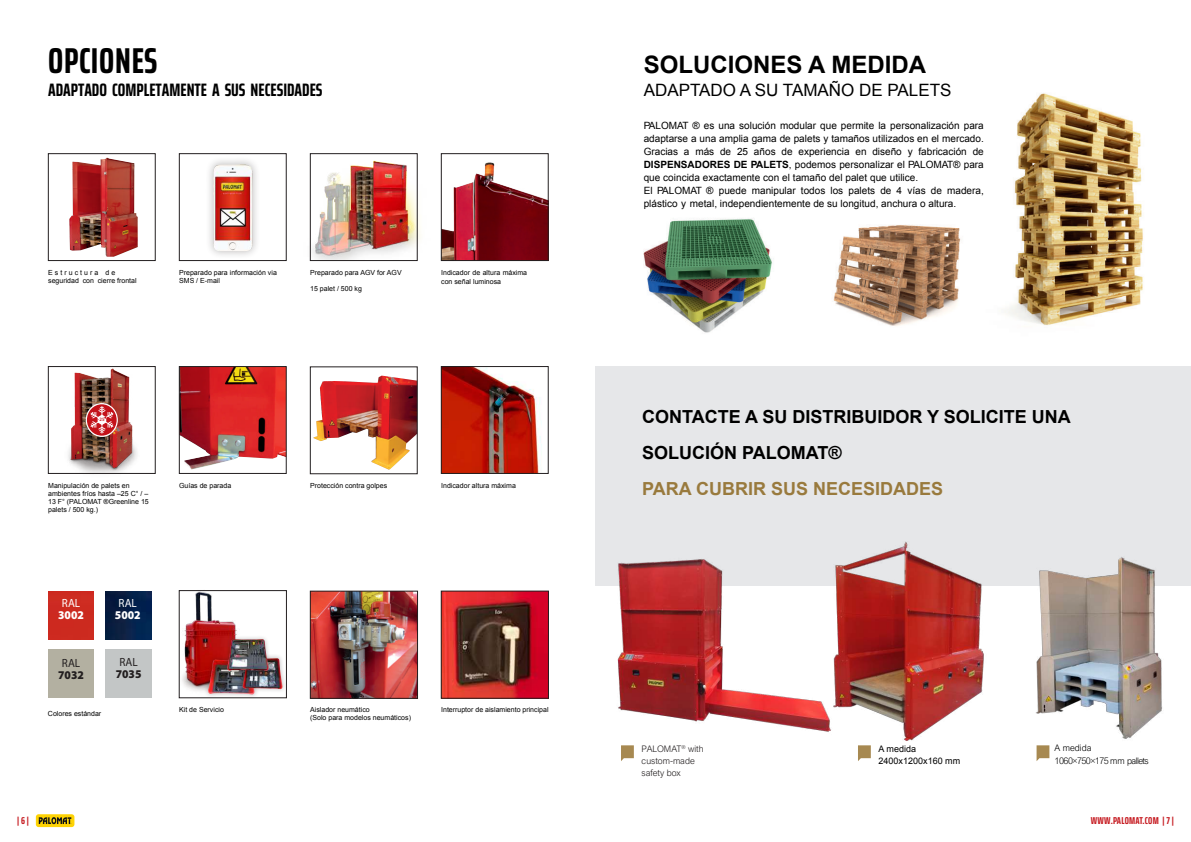
<style>
.page{position:relative;width:1191px;height:842px;background:#fff}
.page>*{position:absolute;margin:0;border:0;box-sizing:border-box;transform-origin:0 0}
.t1{font:700 extra-condensed 36px "Saira";letter-spacing:.02em;color:#000}
.t2{font:700 24px "Arial";color:#000}
.t3{font:700 18px/36px "Arial";color:#000}
.t4{font:700 extra-condensed 18px "Saira";color:#000}
.t5{font:700 18px "Arial";color:#997a3d}
.t6{font:17px "Arial";color:#000}
.t7{font:900 11.9px "Myriad Pro";color:#fff;scale:.95 1}
.t8{font:900 11.9px "Myriad Pro";color:#231f20;scale:.95 1}
.t9{font:11.9px "Myriad Pro";letter-spacing:.005em;color:#fff;scale:.95 1}
.t10{font:11.9px "Myriad Pro";letter-spacing:.005em;color:#231f20;scale:.95 1}
.t11{font:10px/13px "Arial";color:#000}
.t12{font:700 extra-condensed 10px "Saira";letter-spacing:.02em;color:#c61c22}
.t13{font:300 9px/12px "Arial Nova";color:#231f20}
.t14{font:300 9px/12.6px "Arial Nova";color:#000}
.t15{font:9px/12px "Arial";color:#000}
.t16{font:7px/8px "Arial";color:#000}
.t17{font:600 5px "Myriad Pro";color:#c4121a;scale:.95 1}
.s1{font-weight:700}
</style>
<div class="page">
<div style="left:36px;top:814px;width:38px;height:13px;background:#fed304;border-radius:3px"></div>
<svg style="left:39px;top:817px;width:33px;height:7px"></svg>
<img style="left:643px;top:218px;width:129px;height:115px">
<img style="left:1004px;top:93px;width:139px;height:232px">
<img style="left:833px;top:225px;width:128px;height:101px">
<img style="left:69px;top:158px;width:69px;height:99px">
<img style="left:309px;top:157px;width:111px;height:103px">
<img style="left:47px;top:366px;width:105px;height:108px">
<svg style="left:86px;top:403px;width:32px;height:34px"></svg>
<img style="left:178px;top:590px;width:59px;height:108px">
<div style="left:203px;top:655px;width:56px;height:44px;background:#231f20;opacity:.3"></div>
<img style="left:207px;top:660px;width:48px;height:36px">
<div style="left:238px;top:654px;width:49px;height:39px;background:#231f20;opacity:.3"></div>
<img style="left:242px;top:658px;width:40px;height:33px">
<div style="left:223px;top:635px;width:50px;height:40px;background:#231f20;opacity:.3"></div>
<img style="left:227px;top:639px;width:41px;height:33px">
<div style="left:205px;top:156px;width:55px;height:103px;background:#231f20;opacity:.3"></div>
<img style="left:213px;top:164px;width:40px;height:88px">
<img style="left:181px;top:368px;width:103px;height:102px">
<div style="left:179px;top:366px;width:107px;height:108px;border:1px solid #231f20"></div>
<img style="left:313px;top:376px;width:102px;height:94px">
<div style="left:310px;top:367px;width:107px;height:107px;border:1px solid #231f20"></div>
<img style="left:312px;top:593px;width:104px;height:103px">
<div style="left:310px;top:591px;width:108px;height:107px;border:1px solid #231f20"></div>
<img style="left:443px;top:593px;width:103px;height:103px">
<img style="left:443px;top:368px;width:99px;height:104px">
<div style="left:441px;top:366px;width:107px;height:108px;border:1px solid #231f20"></div>
<img style="left:443px;top:162px;width:103px;height:97px">
<div style="left:441px;top:154px;width:107px;height:107px;border:1px solid #231f20"></div>
<div style="left:310px;top:154px;width:107px;height:107px;border:1px solid #231f20"></div>
<div style="left:179px;top:154px;width:107px;height:107px;border:1px solid #231f20"></div>
<div style="left:48px;top:154px;width:107px;height:107px;border:1px solid #231f20"></div>
<div style="left:48px;top:591px;width:46px;height:48px;background:#cd2a1f"></div>
<img style="left:106px;top:591px;width:45px;height:48px">
<svg style="left:1036px;top:745px;width:13px;height:16px"></svg>
<div style="left:595px;top:367px;width:596px;height:219px;background:#e6e7e9"></div>
<img style="left:617px;top:559px;width:209px;height:173px">
<img style="left:1036px;top:557px;width:126px;height:182px">
<svg style="left:858px;top:750px;width:13px;height:11px"></svg>
<svg style="left:621px;top:745px;width:13px;height:16px"></svg>
<img style="left:826px;top:541px;width:158px;height:209px">
<h1 class="t1" style="left:48px;top:32px;width:111px">OPCIONES</h1>
<h3 class="t4" style="left:48px;top:76px;width:276px">ADAPTADO COMPLETAMENTE A SUS NECESIDADES</h3>
<p class="t16" style="left:48px;top:268px;width:90px">Estructura de seguridad con cierre frontal</p>
<p class="t16" style="left:179px;top:268px;width:99px">Preparado para información via<br>SMS / E-mail</p>
<p class="t16" style="left:310px;top:268px;width:93px">Preparado para AGV for AGV</p>
<p class="t16" style="left:310px;top:284px;width:53px">15 palet / 500 kg</p>
<p class="t16" style="left:441px;top:268px;width:88px;line-height:8.9px">Indicador de altura máxima con señal luminosa</p>
<p class="t17" style="left:98px;top:417px;width:9px">-25</p>
<p class="t16" style="left:48px;top:481px;width:83px">Manipulación de palets en</p>
<p class="t16" style="left:179px;top:482px;width:54px">Guías de parada</p>
<p class="t16" style="left:310px;top:481px;width:79px">Protección contra golpes</p>
<p class="t16" style="left:441px;top:481px;width:76px">Indicador altura máxima</p>
<p class="t16" style="left:48px;top:489px;width:102px;text-align:justify">ambientes fríos hasta –25 C° / – 13 F° (PALOMAT ®Greenline 15 palets / 500 kg.)</p>
<p class="t9" style="left:62px;top:596px;width:21px">RAL</p>
<p class="t7" style="left:58px;top:607px;width:29px">3002</p>
<p class="t9" style="left:119px;top:595px;width:21px">RAL</p>
<p class="t7" style="left:115px;top:607px;width:29px">5002</p>
<p class="t10" style="left:62px;top:656px;width:21px">RAL</p>
<p class="t8" style="left:58px;top:667px;width:29px">7032</p>
<p class="t10" style="left:119px;top:654px;width:21px">RAL</p>
<p class="t8" style="left:116px;top:666px;width:29px">7035</p>
<p class="t16" style="left:48px;top:710px;width:55px">Colores estándar</p>
<p class="t16" style="left:179px;top:705px;width:46px">Kit de Servicio</p>
<p class="t16" style="left:310px;top:706px;width:61px">Aislador neumático</p>
<p class="t16" style="left:441px;top:706px;width:109px">Interruptor de aislamiento principal</p>
<p class="t16" style="left:310px;top:714px;width:102px">(Solo para modelos neumáticos)</p>
<h2 class="t2" style="left:643px;top:51px;width:284px">SOLUCIONES A MEDIDA</h2>
<h3 class="t6" style="left:643px;top:81px;width:309px">ADAPTADO A SU TAMAÑO DE PALETS</h3>
<p class="t11" style="left:643px;top:119px;width:342px">PALOMAT ® es una solución modular que permite la personalización para adaptarse a una amplia gama de palets y tamaños utilizados en el mercado.<br>Gracias a más de 25 años de experiencia en diseño y fabricación de <span class="s1">DISPENSADORES DE PALETS</span>, podemos personalizar el PALOMAT® para que coincida exactamente con el tamaño del palet que utilice.<br>El PALOMAT ® puede manipular todos los palets de 4 vías de madera, plástico y metal, independientemente de su longitud, anchura o altura.</p>
<h3 class="t3" style="left:642px;top:398px;width:430px">CONTACTE A SU DISTRIBUIDOR Y SOLICITE UNA<br>SOLUCIÓN PALOMAT®</h3>
<h3 class="t5" style="left:642px;top:478px;width:303px">PARA CUBRIR SUS NECESIDADES</h3>
<p class="t13" style="left:641px;top:743px;width:63px">PALOMAT<sup>®</sup> with custom-made safety box</p>
<p class="t15" style="left:878px;top:743px;width:83px">A medida<br>2400x1200x160 mm</p>
<p class="t14" style="left:1054px;top:741px;width:96px">! "#$%$&amp;<br>'()(*+,(*'+, "" -&amp;..#/0</p>
<p class="t12" style="left:17px;top:812px;width:13px">| 6 |</p>
<p class="t12" style="left:1090px;top:812px;width:85px">WWW.PALOMAT.COM | 7 |</p>
</div>
